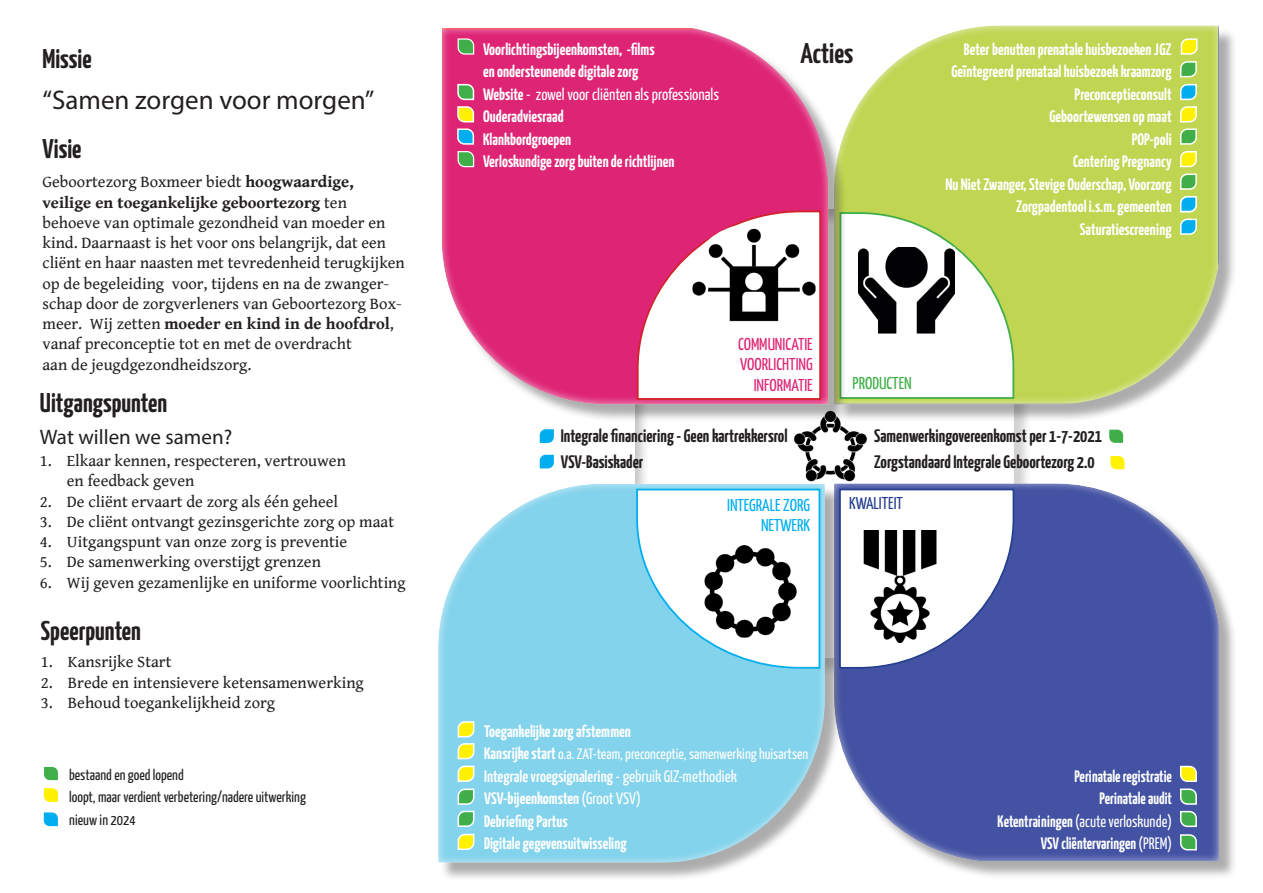
<style>
.page{position:relative;width:1263px;height:893px;background:#fff}
.page>*{position:absolute;margin:0;border:0;box-sizing:border-box;transform-origin:0 0}
.t1{font:700 28.5px "Yanone Kaffeesatz";color:#231f20}
.t2{font:700 27px "Yanone Kaffeesatz";color:#231f20}
.t3{font:27px "Myriad Pro";color:#231f20}
.t4{font:21px "Myriad Pro";color:#231f20}
.t5{font:700 18px "Yanone Kaffeesatz";color:#231f20}
.t6{font:17.1px "Yanone Kaffeesatz";color:#de2475}
.t7{font:17.1px "Yanone Kaffeesatz";color:#00aeef}
.t8{font:17.1px "Yanone Kaffeesatz";color:#40ae49}
.t9{font:17.1px "Yanone Kaffeesatz";color:#253f8e}
.t10{font:16.5px/20.4px "Gentium Book Basic";color:#231f20}
.t11{font:700 16.5px "Yanone Kaffeesatz";color:#fff}
.t12{font:700 16.5px/20.2px "Gentium Book Basic";color:#231f20}
.t13{font:700 16.5px "Yanone Kaffeesatz";color:#fff;scale:.95 1}
.t14{font:600 16.5px "Yanone Kaffeesatz";color:#fff}
.t15{font:16.5px "Yanone Kaffeesatz";color:#fff}
.t16{font:16.5px "Yanone Kaffeesatz";color:#fff;scale:.95 1}
.t17{font:15px "Yanone Kaffeesatz";color:#231f20}
.t18{font:15px "Yanone Kaffeesatz";color:#fff}
.s1{font-weight:400}
.s2{font-weight:700}
.s3{font-weight:700;font-size:16.5px}
</style>
<div class="page">
<img style="left:794px;top:423px;width:73px;height:59px">
<div style="left:814px;top:435px;width:33px;height:28px;background:#fff;border-radius:50%"></div>
<div style="left:836px;top:28px;width:401px;height:395px;background:#231f20;opacity:.37"></div>
<div style="left:831px;top:25px;width:390px;height:381px;background:#fff;opacity:.75"></div>
<svg style="left:847px;top:211px;width:168px;height:189px"></svg>
<img style="left:858px;top:247px;width:96px;height:90px">
<div style="left:444px;top:30px;width:403px;height:393px;background:#231f20;opacity:.37"></div>
<div style="left:440px;top:25px;width:389px;height:381px;background:#fff;opacity:.75"></div>
<svg style="left:636px;top:210px;width:186px;height:191px"></svg>
<img style="left:692px;top:223px;width:123px;height:113px">
<div style="left:836px;top:486px;width:401px;height:394px;background:#231f20;opacity:.37"></div>
<div style="left:831px;top:482px;width:390px;height:382px;background:#fff;opacity:.75"></div>
<svg style="left:843px;top:488px;width:172px;height:181px"></svg>
<img style="left:844px;top:530px;width:96px;height:112px">
<div style="left:440px;top:486px;width:403px;height:395px;background:#231f20;opacity:.37"></div>
<div style="left:437px;top:482px;width:388px;height:383px;background:#fff;opacity:.75"></div>
<svg style="left:635px;top:488px;width:186px;height:181px"></svg>
<img style="left:704px;top:545px;width:93px;height:93px">
<svg style="left:43px;top:812px;width:15px;height:15px"></svg>
<svg style="left:539px;top:429px;width:15px;height:14px"></svg>
<svg style="left:539px;top:454px;width:15px;height:15px"></svg>
<svg style="left:457px;top:38px;width:18px;height:17px"></svg>
<svg style="left:456px;top:83px;width:19px;height:85px;background:#ae9086"></svg>
<svg style="left:1179px;top:765px;width:18px;height:86px;background:#7ea687"></svg>
<svg style="left:1109px;top:429px;width:15px;height:14px"></svg>
<svg style="left:43px;top:766px;width:15px;height:36px"></svg>
<svg style="left:1179px;top:38px;width:19px;height:198px;background:#a9d67d"></svg>
<svg style="left:457px;top:720px;width:18px;height:131px;background:#b6df95"></svg>
<svg style="left:1110px;top:456px;width:15px;height:14px"></svg>
<p class="t2" style="left:43px;top:39px;width:51px">Missie</p>
<p class="t3" style="left:43px;top:83px;width:333px">“Samen zorgen voor morgen”</p>
<p class="t2" style="left:43px;top:129px;width:40px">Visie</p>
<p class="t12" style="left:43px;top:171px;width:313px"><span class="s1">Geboortezorg Boxmeer biedt</span> hoogwaardige, veilige en toegankelijke geboortezorg <span class="s1">ten</span></p>
<p class="t10" style="left:43px;top:212px;width:364px">behoeve van optimale gezondheid van moeder en kind. Daarnaast is het voor ons belangrijk, dat een cliënt en haar naasten met tevredenheid terugkijken op de begeleiding voor, tijdens en na de zwanger&shy;schap door de zorgverleners van Geboortezorg Box&shy;meer. Wij zetten <span class="s2">moeder en kind in de hoofdrol</span>, vanaf preconceptie tot en met de overdracht<br>aan de jeugdgezondheidszorg.</p>
<p class="t2" style="left:40px;top:384px;width:129px">Uitgangspunten</p>
<p class="t4" style="left:40px;top:424px;width:194px">Wat willen we samen?</p>
<p class="t10" style="left:67px;top:450px;width:281px;text-indent:-27px">1. Elkaar kennen, respecteren, vertrouwen en feedback geven</p>
<p class="t10" style="left:40px;top:491px;width:300px">2. De cliënt ervaart de zorg als één geheel</p>
<p class="t10" style="left:40px;top:511px;width:356px">3. De cliënt ontvangt gezinsgerichte zorg op maat</p>
<p class="t10" style="left:40px;top:531px;width:309px">4. Uitgangspunt van onze zorg is preventie</p>
<p class="t10" style="left:40px;top:551px;width:283px">5. De samenwerking overstijgt grenzen</p>
<p class="t10" style="left:40px;top:572px;width:367px">6. Wij geven gezamenlijke en uniforme voorlichting</p>
<p class="t2" style="left:41px;top:612px;width:101px">Speerpunten</p>
<p class="t10" style="left:41px;top:651px;width:132px">1. Kansrijke Start</p>
<p class="t10" style="left:41px;top:671px;width:324px">2. Brede en intensievere ketensamenwerking</p>
<p class="t10" style="left:41px;top:692px;width:236px">3. Behoud toegankelijkheid zorg</p>
<p class="t17" style="left:69px;top:764px;width:116px">bestaand en goed lopend</p>
<p class="t17" style="left:69px;top:786px;width:238px">loopt, maar verdient verbetering/nadere uitwerking</p>
<p class="t17" style="left:69px;top:809px;width:68px">nieuw in 2024</p>
<p class="t11" style="left:483px;top:37px;width:173px">Voorlichtingsbijeenkomsten, -films</p>
<p class="t11" style="left:483px;top:60px;width:157px">en ondersteunende digitale zorg</p>
<p class="t15" style="left:483px;top:82px;width:237px"><span class="s2">Website</span> - zowel voor cliënten als professionals</p>
<p class="t11" style="left:483px;top:105px;width:82px">Ouderadviesraad</p>
<p class="t11" style="left:483px;top:127px;width:89px">Klankbordgroepen</p>
<p class="t11" style="left:483px;top:150px;width:193px">Verloskundige zorg buiten de richtlijnen</p>
<p class="t1" style="left:800px;top:33px;width:54px">Acties</p>
<p class="t11" style="left:964px;top:37px;width:209px">Beter benutten prenatale huisbezoeken JGZ</p>
<p class="t11" style="left:951px;top:60px;width:222px">Geïntegreerd prenataal huisbezoek kraamzorg</p>
<p class="t11" style="left:1074px;top:82px;width:99px">Preconceptieconsult</p>
<p class="t11" style="left:1049px;top:105px;width:124px">Geboortewensen op maat</p>
<p class="t11" style="left:1132px;top:127px;width:42px">POP-poli</p>
<p class="t11" style="left:1073px;top:150px;width:100px">Centering Pregnancy</p>
<p class="t11" style="left:945px;top:172px;width:228px">Nu Niet Zwanger, Stevige Ouderschap, Voorzorg</p>
<p class="t11" style="left:1016px;top:195px;width:157px">Zorgpadentool i.s.m. gemeenten</p>
<p class="t11" style="left:1080px;top:217px;width:93px">Saturatiescreening</p>
<p class="t6" style="left:738px;top:331px;width:76px">COMMUNICATIE</p>
<p class="t6" style="left:740px;top:352px;width:74px">VOORLICHTING</p>
<p class="t6" style="left:754px;top:372px;width:61px">INFORMATIE</p>
<p class="t8" style="left:853px;top:371px;width:61px">PRODUCTEN</p>
<p class="t5" style="left:561px;top:423px;width:228px">Integrale financiering - Geen kartrekkersrol</p>
<p class="t5" style="left:561px;top:449px;width:84px">VSV-Basiskader</p>
<p class="t5" style="left:874px;top:423px;width:229px">Samenwerkingovereenkomst per 1-7-2021</p>
<p class="t5" style="left:874px;top:449px;width:222px">Zorgstandaard Integrale Geboortezorg 2.0</p>
<p class="t7" style="left:727px;top:493px;width:85px">INTEGRALE ZORG</p>
<p class="t9" style="left:849px;top:491px;width:55px">KWALITEIT</p>
<p class="t7" style="left:761px;top:513px;width:50px">NETWERK</p>
<p class="t11" style="left:484px;top:719px;width:148px">Toegankelijke zorg afstemmen</p>
<p class="t18" style="left:484px;top:743px;width:326px"><span class="s3">Kansrijke start</span> o.a. ZAT-team, preconceptie, samenwerking huisartsen</p>
<p class="t14" style="left:484px;top:764px;width:254px">Integrale vroegsignalering <span class="s1">- gebruik GIZ-methodiek</span></p>
<p class="t11" style="left:484px;top:787px;width:158px">VSV-bijeenkomsten <span class="s1">(Groot VSV)</span></p>
<p class="t11" style="left:484px;top:809px;width:85px">Debriefing Partus</p>
<p class="t11" style="left:484px;top:832px;width:144px">Digitale gegevensuitwisseling</p>
<p class="t13" style="left:1074px;top:764px;width:104px">Perinatale registratie</p>
<p class="t13" style="left:1099px;top:787px;width:78px">Perinatale audit</p>
<p class="t16" style="left:997px;top:809px;width:185px"><span class="s2">Ketentrainingen</span> (acute verloskunde)</p>
<p class="t13" style="left:1041px;top:832px;width:140px">VSV cliëntervaringen <span class="s1">(PREM)</span></p>
</div>
